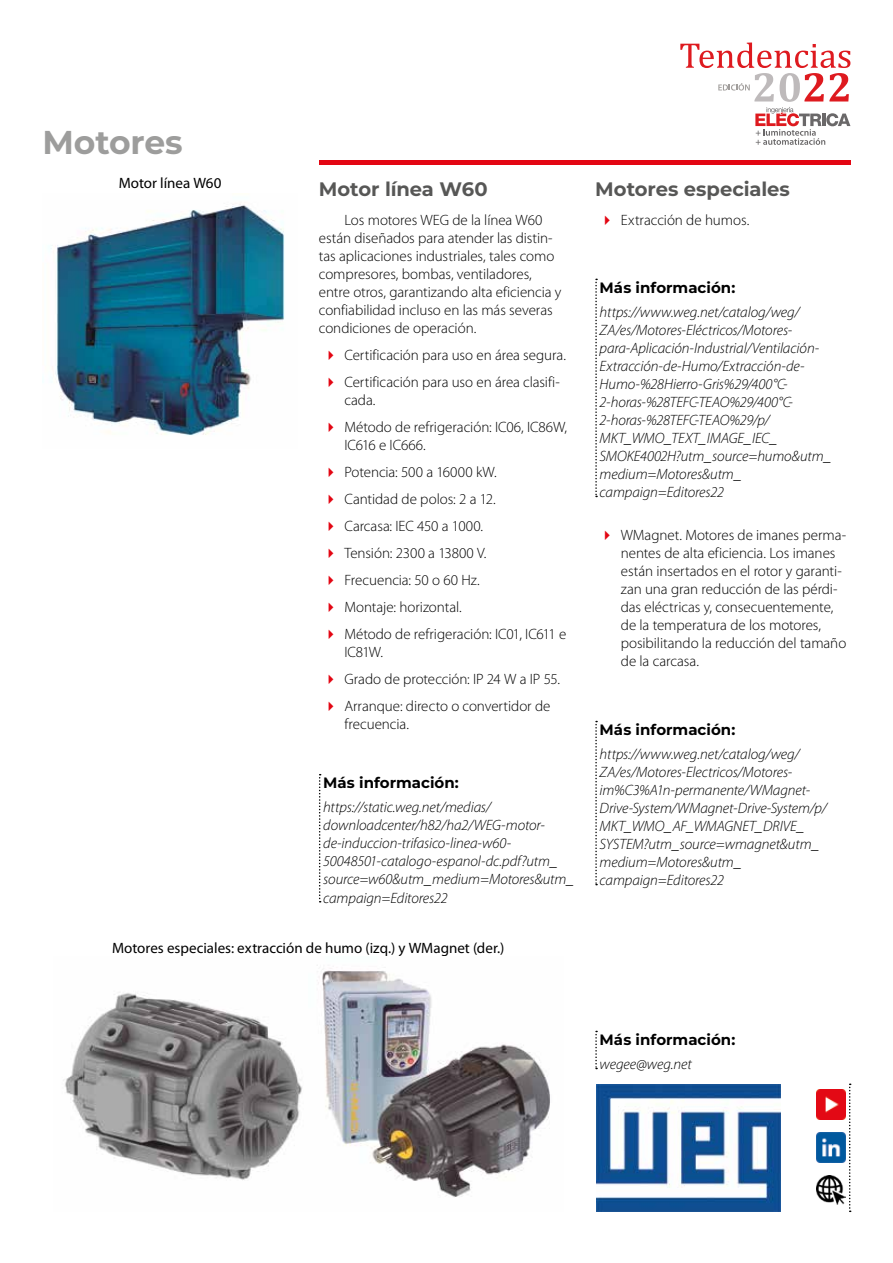
<style>
.page{position:relative;width:893px;height:1263px;background:#fff}
.page>*{position:absolute;margin:0;border:0;box-sizing:border-box;transform-origin:0 0}
.t1{font:700 33px "Montserrat";letter-spacing:-.005em;color:#9d9d9c}
.t2{font:700 19.5px "Montserrat";letter-spacing:-.005em;color:#575756}
.t3{font:300 15px/18px "Myriad Pro";letter-spacing:-.005em;color:#000}
.t4{font:italic 300 15px/18px "Myriad Pro";letter-spacing:-.005em;color:#000}
.t5{font:15px "Myriad Pro";color:#000}
.t6{font:700 15px "Montserrat";letter-spacing:.005em;color:#000}
</style>
<div class="page">
<hr style="left:319px;top:160px;width:531px;height:4px;background:#e30613">
<svg style="left:680px;top:43px;width:170px;height:102px"></svg>
<svg style="left:595px;top:721px;width:2px;height:164px"></svg>
<img style="left:816px;top:1090px;width:30px;height:30px">
<img style="left:816px;top:1132px;width:30px;height:30px">
<img style="left:816px;top:1175px;width:30px;height:30px">
<svg style="left:849px;top:1083px;width:2px;height:129px"></svg>
<img style="left:596px;top:1084px;width:184px;height:127px">
<svg style="left:595px;top:1031px;width:2px;height:38px"></svg>
<svg style="left:319px;top:774px;width:2px;height:128px"></svg>
<svg style="left:595px;top:279px;width:2px;height:218px"></svg>
<img style="left:49px;top:204px;width:236px;height:232px">
<img style="left:63px;top:965px;width:487px;height:232px">
<h1 class="t1" style="left:43px;top:120px;width:142px">Motores</h1>
<p class="t5" style="left:119px;top:174px;width:104px">Motor línea W60</p>
<h2 class="t2" style="left:319px;top:176px;width:170px">Motor línea W60</h2>
<p class="t3" style="left:319px;top:211px;width:244px;text-indent:26px">Los motores WEG de la línea W60 están diseñados para atender las distin&shy;tas aplicaciones industriales, tales como compresores, bombas, ventiladores, entre otros, garantizando alta eficiencia y confiabilidad incluso en las más severas condiciones de operación.</p>
<p class="t3" style="left:344px;top:342px;width:223px;line-height:27px">Certificación para uso en área segura.<br>Certificación para uso en área clasifi-</p>
<p class="t3" style="left:344px;top:387px;width:224px;line-height:27px">cada.<br>Método de refrigeración: IC06, IC86W,</p>
<p class="t3" style="left:344px;top:432px;width:223px;line-height:27px">IC616 e IC666.<br>Potencia: 500 a 16000 kW.<br>Cantidad de polos: 2 a 12.<br>Carcasa: IEC 450 a 1000.<br>Tensión: 2300 a 13800 V.<br>Frecuencia: 50 o 60 Hz.<br>Montaje: horizontal.<br>Método de refrigeración: IC01, IC611 e</p>
<p class="t3" style="left:344px;top:639px;width:217px;line-height:27px">IC81W.<br>Grado de protección: IP 24 W a IP 55.<br>Arranque: directo o convertidor de</p>
<p class="t3" style="left:344px;top:715px;width:66px">frecuencia.</p>
<p class="t6" style="left:323px;top:773px;width:137px">Más información:</p>
<p class="t4" style="left:323px;top:798px;width:252px">https://static.weg.net/medias/ downloadcenter/h82/ha2/WEG-motor&shy;de-induccion-trifasico-linea-w60- 50048501-catalogo-espanol-dc.pdf?utm_ source=w60&amp;utm_medium=Motores&amp;utm_ campaign=Editores22</p>
<p class="t5" style="left:112px;top:938px;width:394px">Motores especiales: extracción de humo (izq.) y WMagnet (der.)</p>
<h2 class="t2" style="left:595px;top:176px;width:196px">Motores especiales</h2>
<p class="t3" style="left:621px;top:211px;width:130px">Extracción de humos.</p>
<p class="t6" style="left:600px;top:278px;width:137px">Más información:</p>
<p class="t4" style="left:600px;top:303px;width:233px">https://www.weg.net/catalog/weg/ ZA/es/Motores-Eléctricos/Motores&shy;para-Aplicación-Industrial/Ventilación-Extracción-de-Humo/Extracción-de-Humo-%28Hierro-Gris%29/400°C-2-horas-%28TEFC-TEAO%29/400°C-2-horas-%28TEFC-TEAO%29/p/ MKT_WMO_TEXT_IMAGE_IEC_ SMOKE4002H?utm_source=humo&amp;utm_ medium=Motores&amp;utm_ campaign=Editores22</p>
<p class="t3" style="left:621px;top:526px;width:227px">WMagnet. Motores de imanes perma&shy;nentes de alta eficiencia. Los imanes están insertados en el rotor y garanti&shy;zan una gran reducción de las pérdi&shy;das eléctricas y, consecuentemente, de la temperatura de los motores, posibilitando la reducción del tamaño de la carcasa.</p>
<p class="t6" style="left:600px;top:720px;width:137px">Más información:</p>
<p class="t4" style="left:600px;top:745px;width:229px">https://www.weg.net/catalog/weg/<br>ZA/es/Motores-Electricos/Motores&shy;im%C3%A1n-permanente/WMagnet-<br>Drive-System/WMagnet-Drive-System/p/<br>MKT_WMO_AF_WMAGNET_DRIVE_<br>SYSTEM?utm_source=wmagnet&amp;utm_ medium=Motores&amp;utm_ campaign=Editores22</p>
<p class="t6" style="left:600px;top:1030px;width:137px">Más información:</p>
<p class="t4" style="left:600px;top:1055px;width:94px">wegee@weg.net</p>
</div>
